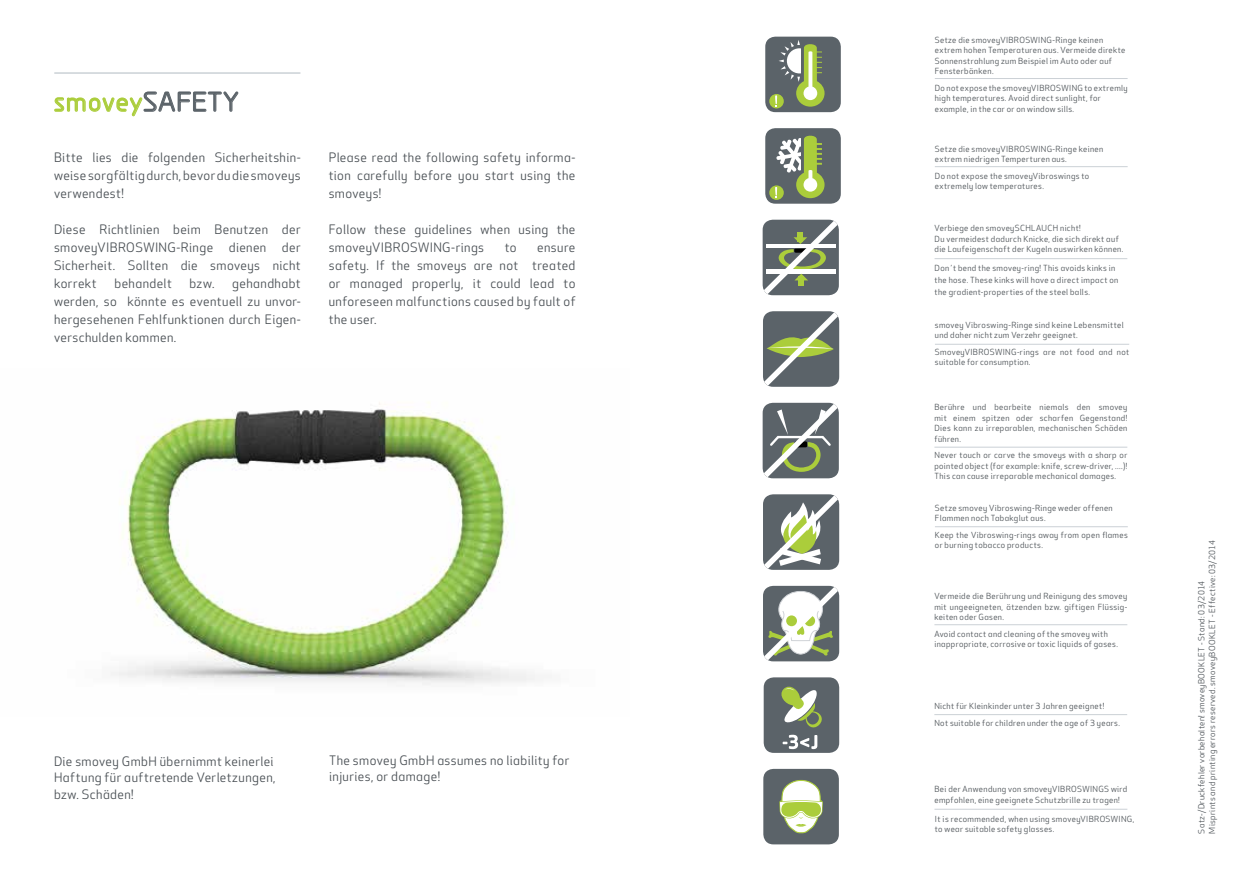
<style>
.page{position:relative;width:1259px;height:893px;background:#fff}
.page>*{position:absolute;margin:0;border:0;box-sizing:border-box;transform-origin:0 0}
.t1{font:700 27px "Greyscale Basic";letter-spacing:.02em;color:#abcd3b}
.t2{font:12.75px/18px "Apex Rounded";letter-spacing:.03em;color:#484e53;text-align:justify}
.t3{font:8.25px/10.5px "Apex Rounded";letter-spacing:.045em;color:#484e53}
.s1{font-size:25.5px;color:#5b6369}
</style>
<div class="page">
<svg style="left:54px;top:91px;width:184px;height:25px"></svg>
<hr style="left:55px;top:72px;width:245px;height:2px;background:#cbd1d6">
<div style="left:765px;top:37px;width:76px;height:75px;background:#5b6369;border-radius:10px"></div>
<div style="left:769px;top:94px;width:15px;height:14px;background:#abcd3b;border-radius:50%"></div>
<svg style="left:775px;top:40px;width:49px;height:67px"></svg>
<div style="left:765px;top:128px;width:76px;height:76px;background:#5b6369;border-radius:10px"></div>
<svg style="left:769px;top:185px;width:15px;height:15px"></svg>
<svg style="left:775px;top:135px;width:49px;height:63px"></svg>
<div style="left:763px;top:677px;width:76px;height:76px;background:#5b6369;border-radius:10px"></div>
<svg style="left:781px;top:686px;width:41px;height:63px"></svg>
<hr style="left:935px;top:78px;width:192px;height:1px;background:#cbd1d6">
<hr style="left:935px;top:166px;width:192px;height:1px;background:#cbd1d6">
<hr style="left:934px;top:258px;width:193px;height:1px;background:#cbd1d6">
<hr style="left:935px;top:344px;width:194px;height:1px;background:#cbd1d6">
<hr style="left:934px;top:714px;width:193px;height:1px;background:#cbd1d6">
<hr style="left:934px;top:624px;width:193px;height:1px;background:#cbd1d6">
<hr style="left:935px;top:526px;width:192px;height:1px;background:#cbd1d6">
<hr style="left:934px;top:447px;width:193px;height:1px;background:#cbd1d6">
<div style="left:762px;top:220px;width:77px;height:75px;background:#5b6369;border-radius:10px"></div>
<svg style="left:764px;top:221px;width:73px;height:73px"></svg>
<svg style="left:763px;top:311px;width:76px;height:76px"></svg>
<svg style="left:764px;top:312px;width:74px;height:74px"></svg>
<div style="left:762px;top:403px;width:77px;height:75px;background:#5b6369;border-radius:10px"></div>
<svg style="left:764px;top:404px;width:73px;height:73px"></svg>
<svg style="left:763px;top:494px;width:76px;height:76px"></svg>
<svg style="left:764px;top:495px;width:74px;height:74px"></svg>
<div style="left:763px;top:586px;width:76px;height:75px;background:#5b6369;border-radius:10px"></div>
<svg style="left:764px;top:587px;width:74px;height:73px"></svg>
<div style="left:763px;top:769px;width:76px;height:75px;background:#5b6369;border-radius:10px"></div>
<svg style="left:779px;top:780px;width:44px;height:54px"></svg>
<hr style="left:934px;top:809px;width:193px;height:1px;background:#cbd1d6">
<img style="left:111px;top:402px;width:424px;height:283px">
<h1 class="t1" style="left:54px;top:85px;width:186px">smovey<span class="s1">SAFETY</span></h1>
<h2 class="t2" style="left:54px;top:149px;width:248px">Bitte lies die folgenden Sicherheitshin&shy;weise sorgfältig durch, bevor du die smoveys verwendest!</h2>
<h2 class="t2" style="left:54px;top:221px;width:248px">Diese Richtlinien beim Benutzen der smoveyVIBROSWING-Ringe dienen der Sicherheit. Sollten die smoveys nicht korrekt</h2>
<h2 class="t2" style="left:54px;top:275px;width:248px;text-indent:178px">gehandhabt werden, so könnte es eventuell zu unvor&shy;hergesehenen Fehlfunktionen durch Eigen&shy;verschulden kommen.</h2>
<h2 class="t2" style="left:114px;top:275px;width:59px">behandelt</h2>
<h2 class="t2" style="left:189px;top:275px;width:26px">bzw.</h2>
<h2 class="t2" style="left:329px;top:149px;width:248px">Please read the following safety informa&shy;tion carefully before you start using the smoveys!</h2>
<h2 class="t2" style="left:329px;top:221px;width:248px">Follow these guidelines when using the smoveyVIBROSWING-rings</h2>
<h2 class="t2" style="left:505px;top:239px;width:13px">to</h2>
<h2 class="t2" style="left:329px;top:239px;width:248px;text-indent:208px">ensure safety. If the smoveys are not treated or managed properly, it could lead to unforeseen malfunctions caused by fault of the user.</h2>
<h2 class="t2" style="left:54px;top:753px;width:223px;line-height:16.5px;text-align:left">Die smovey GmbH übernimmt keinerlei<br>Haftung für auftretende Verletzungen, bzw. Schäden!</h2>
<h2 class="t2" style="left:329px;top:752px;width:242px;line-height:16.5px">The smovey GmbH assumes no liability for injuries, or damage!</h2>
<p class="t3" style="left:935px;top:35px;width:192px">Setze die smoveyVIBROSWING-Ringe keinen extrem hohen Temperaturen aus. Vermeide direkte Sonnenstrahlung zum Beispiel im Auto oder auf Fensterbänken.</p>
<p class="t3" style="left:935px;top:83px;width:194px">Do not expose the smoveyVIBROSWING to extremly high temperatures. Avoid direct sunlight, for example, in the car or on window sills.</p>
<p class="t3" style="left:935px;top:144px;width:170px">Setze die smoveyVIBROSWING-Ringe keinen extrem niedrigen Temperturen aus.</p>
<p class="t3" style="left:935px;top:171px;width:156px">Do not expose the smoveyVibroswings to extremely low temperatures.</p>
<p class="t3" style="left:934px;top:224px;width:190px">Verbiege den smoveySCHLAUCH nicht!<br>Du vermeidest dadurch Knicke, die sich direkt auf die Laufeigenschaft der Kugeln auswirken können.</p>
<p class="t3" style="left:934px;top:262px;width:185px;line-height:12px">Don´t bend the smovey-ring! This avoids kinks in the hose. These kinks will have a direct impact on the gradient-properties of the steel balls.</p>
<p class="t3" style="left:935px;top:320px;width:190px">smovey Vibroswing-Ringe sind keine Lebensmittel und daher nicht zum Verzehr geeignet.</p>
<p class="t3" style="left:935px;top:347px;width:196px">SmoveyVIBROSWING-rings are not food and not suitable for consumption.</p>
<p class="t3" style="left:934px;top:402px;width:194px;text-align:justify">Berühre und bearbeite niemals den smovey mit einem spitzen oder scharfen Gegenstand!<br>Dies kann zu irreparablen, mechanischen Schäden führen.</p>
<p class="t3" style="left:934px;top:450px;width:194px;text-align:justify">Never touch or carve the smoveys with a sharp or pointed object (for example: knife, screw-driver, ....)!<br>This can cause irreparable mechanical damages.</p>
<p class="t3" style="left:935px;top:503px;width:179px">Setze smovey Vibroswing-Ringe weder offenen<br>Flammen noch Tabakglut aus.</p>
<p class="t3" style="left:935px;top:530px;width:194px">Keep the Vibroswing-rings away from open flames or burning tobacco products.</p>
<p class="t3" style="left:934px;top:591px;width:194px;text-align:justify">Vermeide die Berührung und Reinigung des smovey mit ungeeigneten, ätzenden bzw. giftigen Flüssig&shy;keiten oder Gasen.</p>
<p class="t3" style="left:934px;top:629px;width:185px">Avoid contact and cleaning of the smovey with inappropriate, corrosive or toxic liquids of gases.</p>
<p class="t3" style="left:934px;top:698px;width:187px;line-height:16.5px">Nicht für Kleinkinder unter 3 Jahren geeignet!<br>Not suitable for children under the age of 3 years.</p>
<p class="t3" style="left:934px;top:784px;width:194px">Bei der Anwendung von smoveyVIBROSWINGS wird empfohlen, eine geeignete Schutzbrille zu tragen!</p>
<p class="t3" style="left:935px;top:814px;width:201px">It is recommended, when using smoveyVIBROSWING, to wear suitable safety glasses.</p>
<p class="t3" style="left:1196px;top:834px;width:295px;rotate:-90deg">Satz-/Druckfehler vorbehalten! smoveyBOOKLET - Stand: 03/2014<br>Misprints and printing errors reserved. smoveyBOOKLET - Effective: 03/2014</p>
</div>
